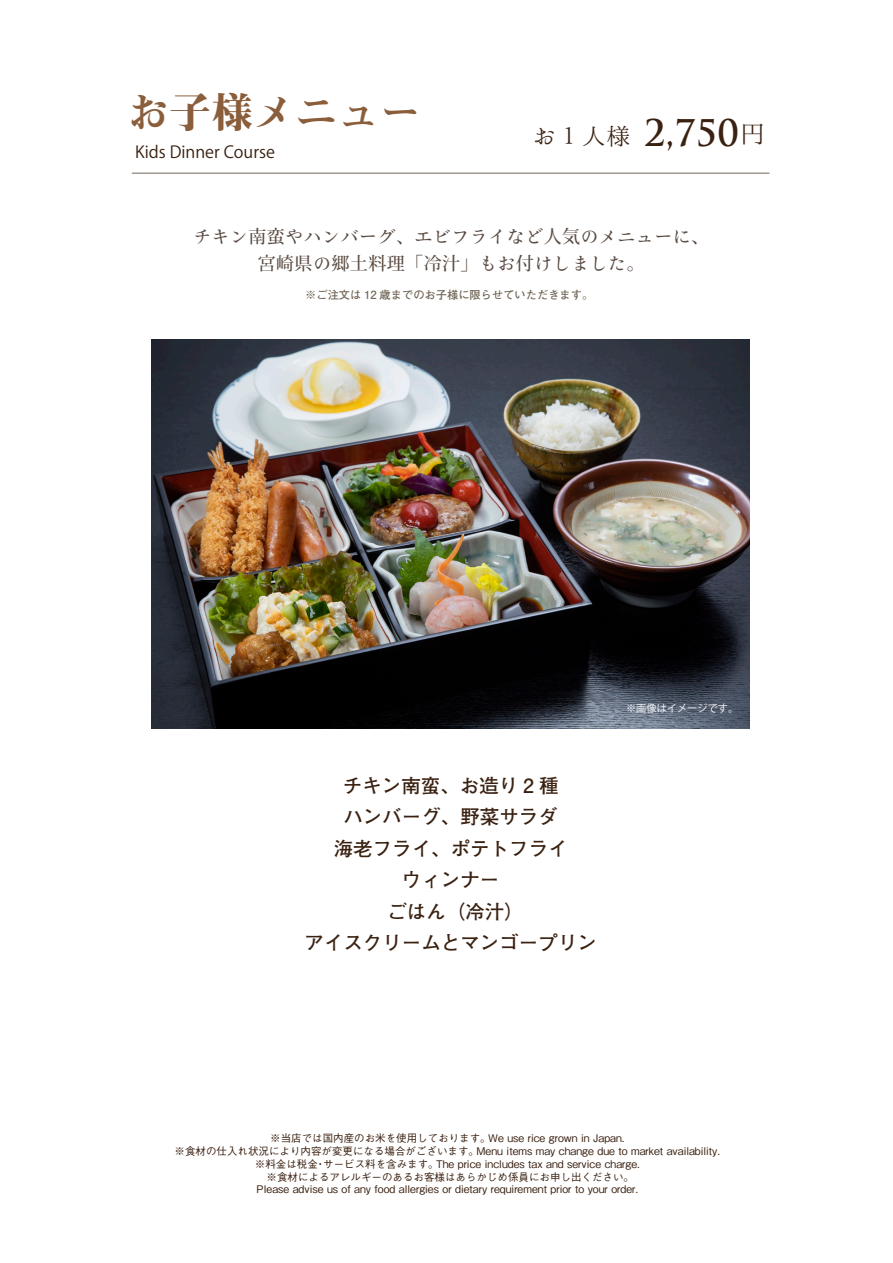
<style>
.page{position:relative;width:893px;height:1263px;background:#fff}
.page>*{position:absolute;margin:0;border:0;box-sizing:border-box;transform-origin:0 0}
.t1{font:42px "Midashi Min Pr 6 N MA31";color:#8a5d3b}
.t2{font:700 35.85px "Trajan Pro";color:#3a2111}
.t3{font:25.95px "Hannari Mincho";color:#3a2111}
.t4{font:700 19.5px/31.5px "Futo Go B101 Pr 6 N";color:#3a2111;text-align:center}
.t5{font:500 18px/27px "Ryo Text Plus N";letter-spacing:.025em;color:#594a41;text-align:center}
.t6{font:16.5px "Koz Go Pro";color:#3a2111}
.t7{font:700 11.25px "Futo Go B101 Pr 6 N";color:#716557}
.t8{font:500 10.5px/12.8px "Gothic BBB Pr 6 N";color:#3a2111;text-align:center}
.t9{font:10.2px "Koz Go Pro";color:#fff}
.s1{font-family:"Hannari Mincho";font-weight:400;font-size:27.9px}
</style>
<div class="page">
<img style="left:152px;top:340px;width:598px;height:388px">
<hr style="left:132px;top:173px;width:637px;height:1px;background:#716557">
<h1 class="t1" style="left:127px;top:80px;width:295px">お子様メニュー</h1>
<h3 class="t6" style="left:135px;top:142px;width:141px">Kids Dinner Course</h3>
<h3 class="t3" style="left:533px;top:122px;width:101px">お１人様</h3>
<h2 class="t2" style="left:644px;top:111px;width:126px">2,750<span class="s1">円</span></h2>
<h3 class="t5" style="left:193px;top:223px;width:518px">チキン南蛮やハンバーグ、エビフライなど人気のメニューに、宮崎県の郷土料理「冷汁」もお付けしました。</h3>
<p class="t7" style="left:305px;top:286px;width:290px">※ご注文は 12 歳までのお子様に限らせていただきます。</p>
<h3 class="t4" style="left:304px;top:769px;width:294px">チキン南蛮、お造り 2 種<br>ハンバーグ、野菜サラダ<br>海老フライ、ポテトフライ<br>ウィンナー<br>ごはん（冷汁）<br>アイスクリームとマンゴープリン</h3>
<p class="t9" style="left:626px;top:702px;width:114px">※画像はイメージです。</p>
<p class="t8" style="left:175px;top:1131px;width:547px">※当店では国内産のお米を使用しております。We use rice grown in Japan.<br>※食材の仕入れ状況により内容が変更になる場合がございます。Menu items may change due to market availability. ※料金は税金・サービス料を含みます。The price includes tax and service charge.<br>※食材によるアレルギーのあるお客様はあらかじめ係員にお申し出ください。<br>Please advise us of any food allergies or dietary requirement prior to your order.</p>
</div>
